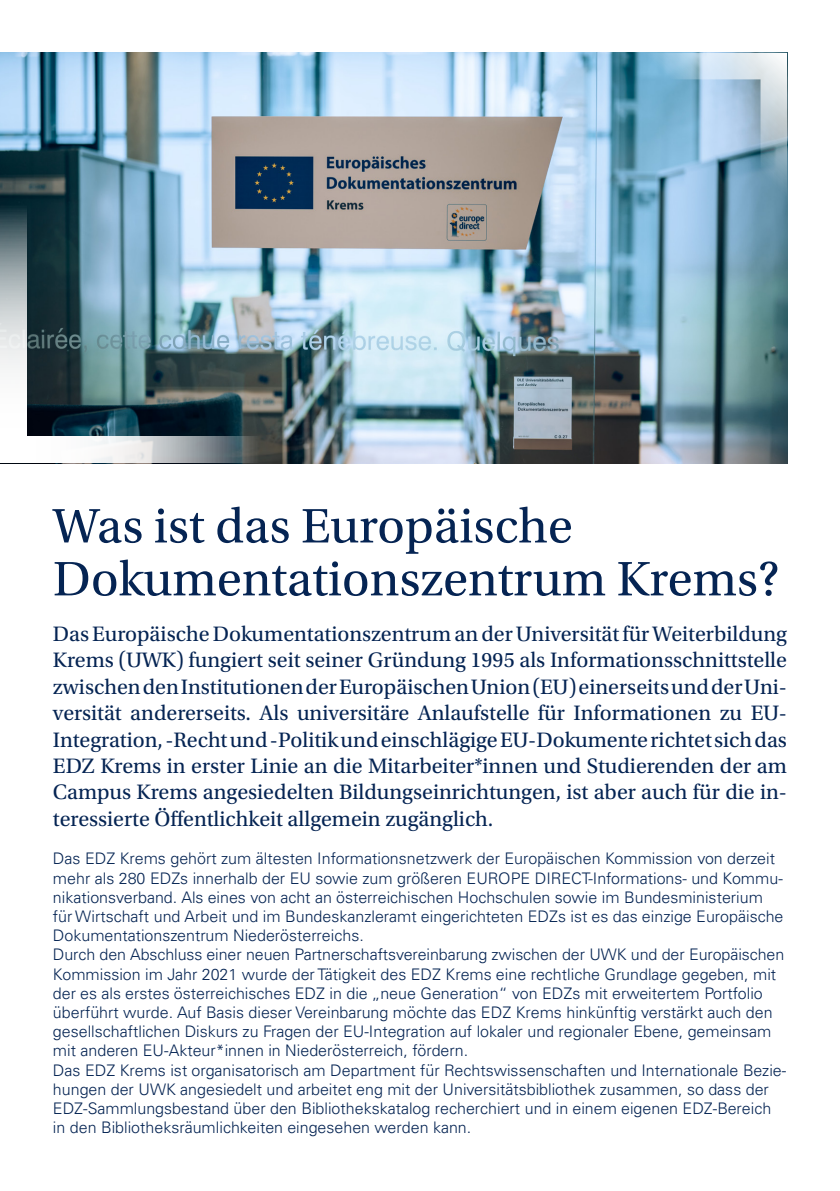
<style>
.page{position:relative;width:840px;height:1191px;background:#fff}
.page>*{position:absolute;margin:0;border:0;box-sizing:border-box;transform-origin:0 0}
.Headline{font:51px/53px "Utopia Std";color:#052453}
.Lead-in{font:22px/26.4px "Utopia Std";color:#052453}
.Fließtext{font:300 16px/19.2px "Univers LT Pro 45";color:#052453}
</style>
<div class="page">
<img style="left:0;top:53px;width:786px;height:410px">
<svg style="left:0;top:142px;width:26px;height:294px"></svg>
<svg style="left:0;top:436px;width:321px;height:27px"></svg>
<svg style="left:643px;top:53px;width:143px;height:144px;background:#96bcd5"></svg>
<h2 class="Headline" style="left:53px;top:500px;width:727px">Was ist das Europäische<br>Dokumentationszentrum Krems?</h2>
<h3 class="Lead-in" style="left:53px;top:621px;width:735px">Das Europäische Dokumentationszentrum an der Universität für Weiterbildung Krems (UWK) fungiert seit seiner Gründung 1995 als Informationsschnittstelle zwischen den Institutionen der Europäischen Union (EU) einerseits und der Uni&shy;versität andererseits. Als universitäre Anlaufstelle für Informationen zu EU-Integration, -Recht und -Politik und einschlägige EU-Dokumente richtet sich das EDZ Krems in erster Linie an die Mitarbeiter*innen und Studierenden der am Campus Krems angesiedelten Bildungseinrichtungen, ist aber auch für die in&shy;teressierte Öffentlichkeit allgemein zugänglich.</h3>
<p class="Fließtext" style="left:53px;top:848px;width:731px">Das EDZ Krems gehört zum ältesten Informationsnetzwerk der Europäischen Kommission von derzeit mehr als 280 EDZs innerhalb der EU sowie zum größeren EUROPE DIRECT-Informations- und Kommu&shy;nikationsverband. Als eines von acht an österreichischen Hochschulen sowie im Bundesministerium für Wirtschaft und Arbeit und im Bundeskanzleramt eingerichteten EDZs ist es das einzige Europäische Dokumentationszentrum Niederösterreichs.</p>
<p class="Fließtext" style="left:53px;top:944px;width:732px">Durch den Abschluss einer neuen Partnerschaftsvereinbarung zwischen der UWK und der Europäischen Kommission im Jahr 2021 wurde der Tätigkeit des EDZ Krems eine rechtliche Grundlage gegeben, mit der es als erstes österreichisches EDZ in die „neue Generation“ von EDZs mit erweitertem Portfolio überführt wurde. Auf Basis dieser Vereinbarung möchte das EDZ Krems hinkünftig verstärkt auch den gesellschaftlichen Diskurs zu Fragen der EU-Integration auf lokaler und regionaler Ebene, gemeinsam mit anderen EU-Akteur*innen in Niederösterreich, fördern.</p>
<p class="Fließtext" style="left:53px;top:1059px;width:734px">Das EDZ Krems ist organisatorisch am Department für Rechtswissenschaften und Internationale Bezie&shy;hungen der UWK angesiedelt und arbeitet eng mit der Universitätsbibliothek zusammen, so dass der EDZ-Sammlungsbestand über den Bibliothekskatalog recherchiert und in einem eigenen EDZ-Bereich in den Bibliotheksräumlichkeiten eingesehen werden kann.</p>
</div>
